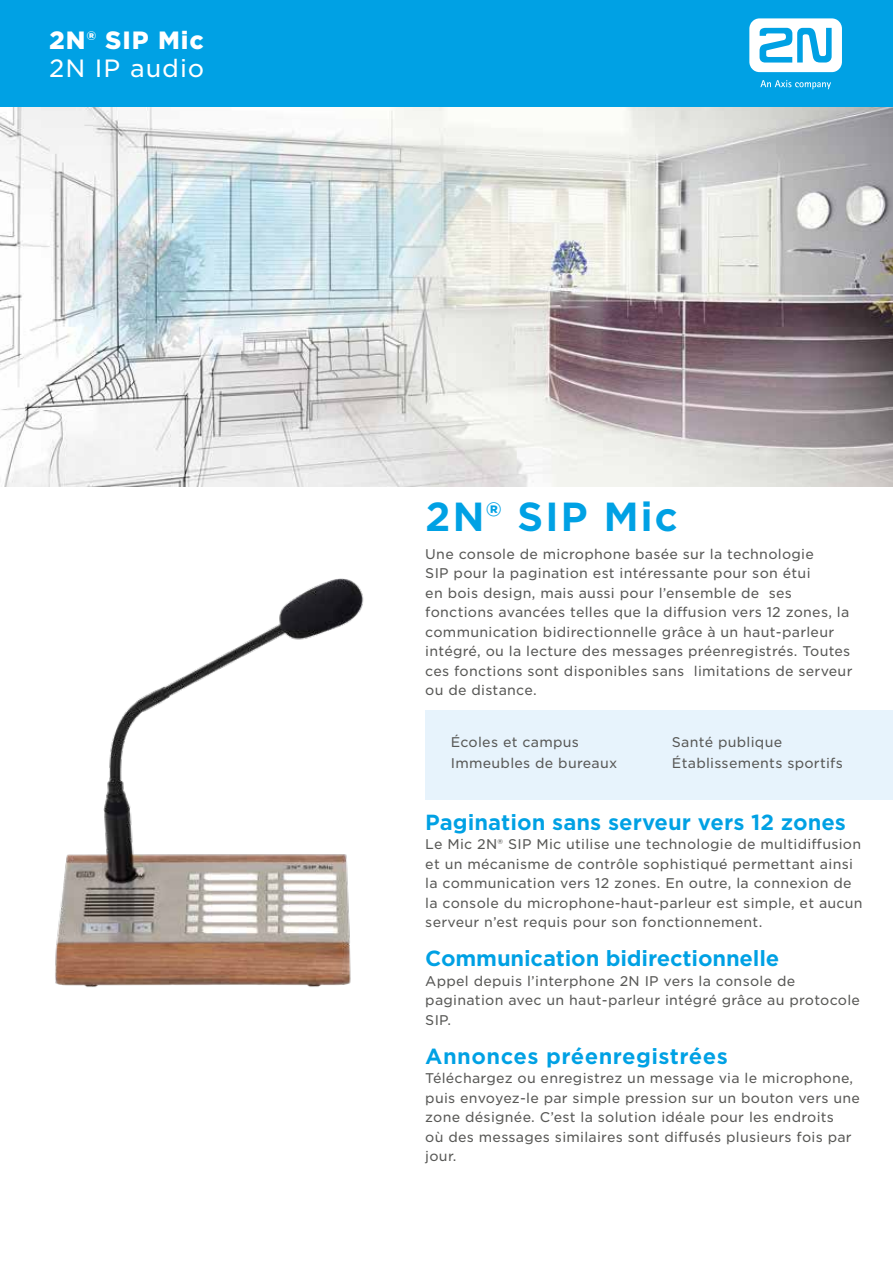
<style>
.page{position:relative;width:893px;height:1263px;background:#fff}
.page>*{position:absolute;margin:0;border:0;box-sizing:border-box;transform-origin:0 0}
.t1{font:700 39px "Gotham S Sm";letter-spacing:.04em;color:#00a1e4}
.t2{font:900 24px "Gotham S Sm";letter-spacing:.04em;color:#fff}
.t3{font:24px "Gotham S Sm";letter-spacing:.04em;color:#fff}
.t4{font:700 21px "Gotham S Sm";color:#00a1e4}
.t5{font:700 21px "Gotham S Sm";letter-spacing:.02em;color:#00a1e4}
.t6{font:13.5px/19.5px "Gotham S Sm";letter-spacing:.02em;color:#585856}
</style>
<div class="page">
<img style="left:0;top:106px;width:893px;height:381px">
<img style="left:55px;top:578px;width:309px;height:409px">
<div style="left:0;top:0;width:893px;height:106px;background:#00a1e4"></div>
<div style="left:425px;top:710px;width:468px;height:90px;background:#e7f3fc"></div>
<svg style="left:749px;top:18px;width:93px;height:54px"></svg>
<svg style="left:760px;top:80px;width:71px;height:9px"></svg>
<h2 class="t2" style="left:49px;top:23px;width:156px">2N® SIP Mic</h2>
<h2 class="t3" style="left:49px;top:52px;width:157px">2N IP audio</h2>
<h1 class="t1" style="left:425px;top:490px;width:254px">2N® SIP Mic</h1>
<p class="t6" style="left:425px;top:544px;width:429px">Une console de microphone basée sur la technologie<br>SIP pour la pagination est intéressante pour son étui<br>en bois design, mais aussi pour l’ensemble de ses fonctions avancées telles que la diffusion vers 12 zones, la communication bidirectionnelle grâce à un haut-parleur intégré, ou la lecture des messages préenregistrés. Toutes ces fonctions sont disponibles sans limitations de serveur ou de distance.</p>
<p class="t6" style="left:451px;top:731px;width:168px;line-height:21px">Écoles et campus<br>Immeubles de bureaux</p>
<p class="t6" style="left:672px;top:731px;width:173px;line-height:21px">Santé publique<br>Établissements sportifs</p>
<h3 class="t4" style="left:425px;top:808px;width:422px">Pagination sans serveur vers 12 zones</h3>
<p class="t6" style="left:425px;top:834px;width:439px">Le Mic 2N® SIP Mic utilise une technologie de multidiffusion et un mécanisme de contrôle sophistiqué permettant ainsi la communication vers 12 zones. En outre, la connexion de la console du microphone-haut-parleur est simple, et aucun serveur n’est requis pour son fonctionnement.</p>
<h3 class="t4" style="left:425px;top:944px;width:356px">Communication bidirectionnelle</h3>
<p class="t6" style="left:425px;top:971px;width:436px">Appel depuis l’interphone 2N IP vers la console de pagination avec un haut-parleur intégré grâce au protocole<br>SIP.</p>
<h3 class="t5" style="left:425px;top:1042px;width:304px">Annonces préenregistrées</h3>
<p class="t6" style="left:425px;top:1068px;width:436px">Téléchargez ou enregistrez un message via le microphone, puis envoyez-le par simple pression sur un bouton vers une zone désignée. C’est la solution idéale pour les endroits<br>où des messages similaires sont diffusés plusieurs fois par jour.</p>
</div>
